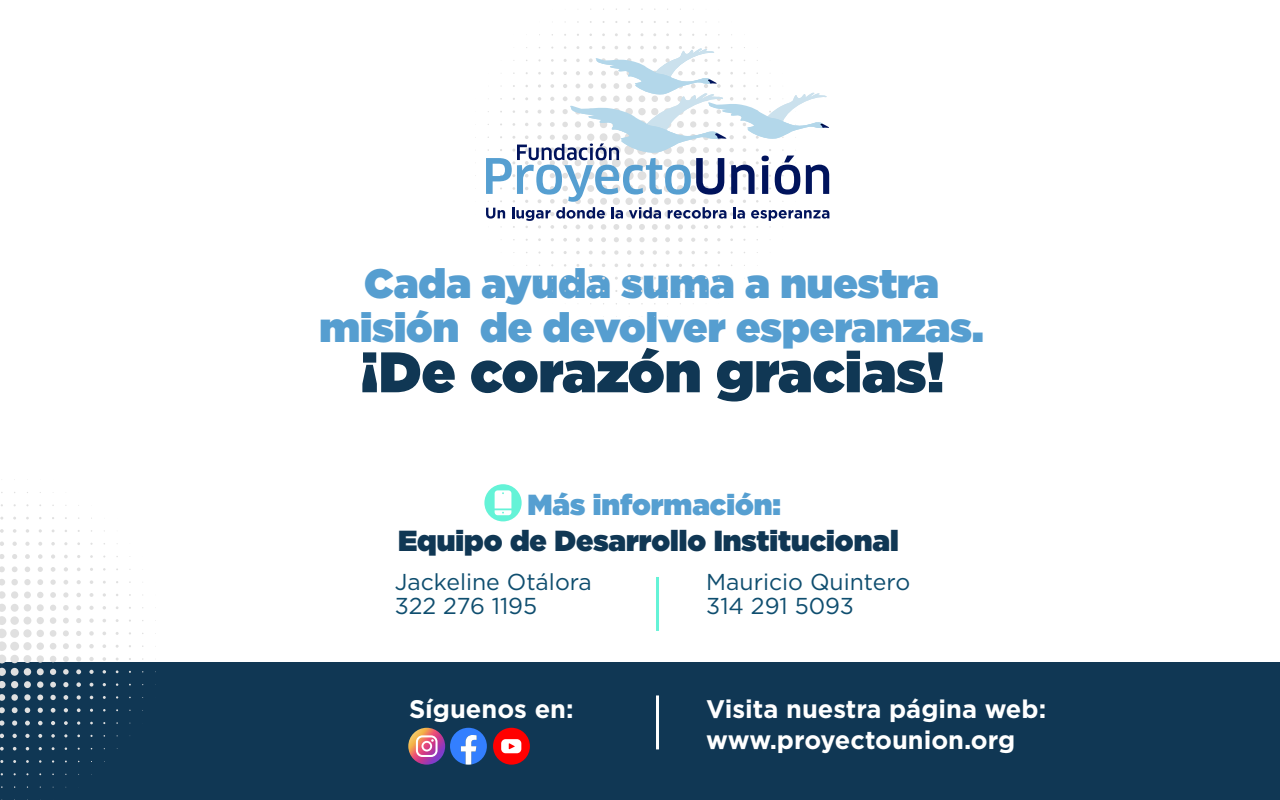
<style>
.page{position:relative;width:1280px;height:800px;background:#fff}
.page>*{position:absolute;margin:0;border:0;box-sizing:border-box;transform-origin:0 0}
.t1{font:900 57px "Gotham";color:#103754}
.t2{font:900 41px/44px "Gotham";color:#569ed0;text-align:center}
.t3{font:900 29px "Gotham";color:#103754}
.t4{font:900 29px "Gotham";color:#569fd1}
.t5{font:700 25.4px/30.5px "Gotham";color:#fff}
.t6{font:23px/23px "Gotham";color:#0f4e6f}
</style>
<div class="page">
<div style="left:0;top:662px;width:1280px;height:138px;background:#103754"></div>
<hr style="left:656px;top:577px;width:3px;height:54px;background:#64f3d7">
<hr style="left:656px;top:695px;width:3px;height:54px;background:#fff">
<svg style="left:408px;top:728px;width:37px;height:37px"></svg>
<svg style="left:416px;top:735px;width:22px;height:22px"></svg>
<svg style="left:450px;top:728px;width:37px;height:37px"></svg>
<div style="left:493px;top:728px;width:37px;height:37px;background:#f00;border-radius:50%"></div>
<svg style="left:501px;top:739px;width:20px;height:14px"></svg>
<div style="left:484px;top:484px;width:38px;height:37px;background:#64f3d7;border-radius:50%"></div>
<svg style="left:495px;top:490px;width:16px;height:25px"></svg>
<svg style="left:0;top:529px;width:4px;height:4px"></svg>
<svg style="left:0;top:542px;width:4px;height:4px"></svg>
<svg style="left:12px;top:542px;width:5px;height:4px"></svg>
<svg style="left:25px;top:542px;width:5px;height:4px"></svg>
<svg style="left:38px;top:542px;width:4px;height:4px"></svg>
<svg style="left:51px;top:542px;width:4px;height:4px"></svg>
<svg style="left:0;top:554px;width:4px;height:5px"></svg>
<svg style="left:12px;top:554px;width:5px;height:5px"></svg>
<svg style="left:25px;top:554px;width:5px;height:5px"></svg>
<svg style="left:38px;top:554px;width:5px;height:5px"></svg>
<svg style="left:51px;top:554px;width:4px;height:5px"></svg>
<svg style="left:64px;top:555px;width:4px;height:3px"></svg>
<svg style="left:0;top:566px;width:5px;height:6px"></svg>
<svg style="left:12px;top:566px;width:6px;height:6px"></svg>
<svg style="left:25px;top:567px;width:5px;height:5px"></svg>
<svg style="left:38px;top:567px;width:5px;height:5px"></svg>
<svg style="left:51px;top:567px;width:4px;height:5px"></svg>
<svg style="left:64px;top:567px;width:4px;height:4px"></svg>
<div style="left:11px;top:579px;width:7px;height:6px;background:#e0e0e0;border-radius:50%"></div>
<div style="left:24px;top:579px;width:7px;height:6px;background:#e0e0e0;border-radius:50%"></div>
<svg style="left:37px;top:579px;width:6px;height:6px"></svg>
<svg style="left:50px;top:580px;width:6px;height:5px"></svg>
<svg style="left:64px;top:580px;width:4px;height:5px"></svg>
<svg style="left:77px;top:580px;width:4px;height:4px"></svg>
<div style="left:11px;top:591px;width:7px;height:8px;background:#e0e0e0;border-radius:50%"></div>
<div style="left:24px;top:592px;width:7px;height:6px;background:#e0e0e0;border-radius:50%"></div>
<svg style="left:37px;top:592px;width:6px;height:6px"></svg>
<svg style="left:50px;top:592px;width:6px;height:6px"></svg>
<svg style="left:63px;top:592px;width:5px;height:6px"></svg>
<svg style="left:76px;top:593px;width:5px;height:4px"></svg>
<svg style="left:90px;top:593px;width:3px;height:4px"></svg>
<div style="left:11px;top:604px;width:8px;height:8px;background:#e0e0e0;border-radius:50%"></div>
<div style="left:24px;top:604px;width:7px;height:7px;background:#e0e0e0;border-radius:50%"></div>
<div style="left:37px;top:604px;width:7px;height:7px;background:#e0e0e0;border-radius:50%"></div>
<svg style="left:50px;top:605px;width:6px;height:6px"></svg>
<svg style="left:63px;top:605px;width:6px;height:6px"></svg>
<svg style="left:76px;top:605px;width:5px;height:5px"></svg>
<svg style="left:89px;top:606px;width:5px;height:4px"></svg>
<div style="left:10px;top:616px;width:9px;height:9px;background:#e0e0e0;border-radius:50%"></div>
<div style="left:24px;top:617px;width:7px;height:8px;background:#e0e0e0;border-radius:50%"></div>
<div style="left:37px;top:617px;width:7px;height:7px;background:#e0e0e0;border-radius:50%"></div>
<div style="left:50px;top:617px;width:6px;height:7px;background:#e0e0e0;border-radius:50%"></div>
<svg style="left:63px;top:618px;width:6px;height:6px"></svg>
<svg style="left:76px;top:618px;width:5px;height:5px"></svg>
<svg style="left:89px;top:618px;width:5px;height:5px"></svg>
<div style="left:10px;top:629px;width:9px;height:9px;background:#e0e0e0;border-radius:50%"></div>
<div style="left:23px;top:629px;width:9px;height:8px;background:#e0e0e0;border-radius:50%"></div>
<div style="left:37px;top:630px;width:7px;height:7px;background:#e0e0e0;border-radius:50%"></div>
<div style="left:50px;top:630px;width:6px;height:7px;background:#e0e0e0;border-radius:50%"></div>
<svg style="left:63px;top:630px;width:6px;height:6px"></svg>
<svg style="left:76px;top:631px;width:5px;height:5px"></svg>
<svg style="left:89px;top:631px;width:5px;height:5px"></svg>
<div style="left:10px;top:642px;width:9px;height:9px;background:#e0e0e0;border-radius:50%"></div>
<div style="left:23px;top:642px;width:9px;height:8px;background:#e0e0e0;border-radius:50%"></div>
<div style="left:37px;top:643px;width:7px;height:7px;background:#e0e0e0;border-radius:50%"></div>
<div style="left:50px;top:643px;width:6px;height:7px;background:#e0e0e0;border-radius:50%"></div>
<svg style="left:63px;top:643px;width:6px;height:6px"></svg>
<svg style="left:76px;top:644px;width:5px;height:5px"></svg>
<svg style="left:89px;top:644px;width:5px;height:4px"></svg>
<svg style="left:102px;top:644px;width:4px;height:4px"></svg>
<div style="left:10px;top:655px;width:9px;height:8px;background:#e0e0e0;border-radius:50%"></div>
<div style="left:24px;top:655px;width:7px;height:8px;background:#e0e0e0;border-radius:50%"></div>
<div style="left:37px;top:655px;width:7px;height:8px;background:#e0e0e0;border-radius:50%"></div>
<svg style="left:50px;top:656px;width:6px;height:6px"></svg>
<svg style="left:63px;top:656px;width:6px;height:6px"></svg>
<svg style="left:76px;top:656px;width:5px;height:6px"></svg>
<svg style="left:89px;top:657px;width:5px;height:4px"></svg>
<div style="left:11px;top:668px;width:8px;height:8px;background:#e0e0e0;border-radius:50%"></div>
<div style="left:24px;top:668px;width:7px;height:8px;background:#e0e0e0;border-radius:50%"></div>
<div style="left:37px;top:668px;width:7px;height:7px;background:#e0e0e0;border-radius:50%"></div>
<svg style="left:50px;top:669px;width:6px;height:6px"></svg>
<svg style="left:63px;top:669px;width:6px;height:6px"></svg>
<svg style="left:76px;top:669px;width:5px;height:5px"></svg>
<svg style="left:89px;top:670px;width:5px;height:4px"></svg>
<svg style="left:103px;top:670px;width:3px;height:4px"></svg>
<svg style="left:0;top:579px;width:7px;height:109px"></svg>
<div style="left:11px;top:681px;width:7px;height:7px;background:#e0e0e0;border-radius:50%"></div>
<div style="left:24px;top:681px;width:7px;height:7px;background:#e0e0e0;border-radius:50%"></div>
<div style="left:37px;top:681px;width:6px;height:7px;background:#e0e0e0;border-radius:50%"></div>
<svg style="left:50px;top:682px;width:6px;height:6px"></svg>
<svg style="left:63px;top:682px;width:5px;height:5px"></svg>
<svg style="left:76px;top:682px;width:5px;height:5px"></svg>
<svg style="left:90px;top:683px;width:3px;height:4px"></svg>
<svg style="left:0;top:694px;width:5px;height:7px"></svg>
<div style="left:11px;top:694px;width:7px;height:7px;background:#e0e0e0;border-radius:50%"></div>
<svg style="left:24px;top:694px;width:7px;height:7px"></svg>
<svg style="left:37px;top:695px;width:6px;height:5px"></svg>
<svg style="left:50px;top:695px;width:6px;height:5px"></svg>
<svg style="left:64px;top:695px;width:4px;height:5px"></svg>
<svg style="left:77px;top:695px;width:4px;height:5px"></svg>
<svg style="left:0;top:707px;width:5px;height:6px"></svg>
<svg style="left:12px;top:707px;width:6px;height:6px"></svg>
<svg style="left:25px;top:707px;width:5px;height:6px"></svg>
<svg style="left:38px;top:708px;width:5px;height:5px"></svg>
<svg style="left:51px;top:708px;width:4px;height:5px"></svg>
<svg style="left:64px;top:708px;width:4px;height:4px"></svg>
<svg style="left:77px;top:708px;width:4px;height:4px"></svg>
<svg style="left:0;top:720px;width:4px;height:6px"></svg>
<svg style="left:12px;top:721px;width:5px;height:5px"></svg>
<svg style="left:25px;top:721px;width:5px;height:5px"></svg>
<svg style="left:38px;top:721px;width:5px;height:4px"></svg>
<svg style="left:51px;top:721px;width:4px;height:4px"></svg>
<svg style="left:64px;top:721px;width:4px;height:4px"></svg>
<svg style="left:77px;top:721px;width:3px;height:4px"></svg>
<svg style="left:0;top:734px;width:4px;height:4px"></svg>
<svg style="left:12px;top:734px;width:5px;height:4px"></svg>
<svg style="left:25px;top:734px;width:5px;height:4px"></svg>
<svg style="left:38px;top:734px;width:4px;height:4px"></svg>
<svg style="left:51px;top:734px;width:4px;height:4px"></svg>
<svg style="left:0;top:747px;width:4px;height:4px"></svg>
<svg style="left:13px;top:747px;width:3px;height:4px"></svg>
<svg style="left:550px;top:84px;width:4px;height:4px"></svg>
<svg style="left:550px;top:97px;width:4px;height:4px"></svg>
<svg style="left:550px;top:109px;width:5px;height:5px"></svg>
<svg style="left:537px;top:122px;width:5px;height:5px"></svg>
<svg style="left:550px;top:122px;width:5px;height:5px"></svg>
<svg style="left:563px;top:238px;width:4px;height:4px"></svg>
<svg style="left:576px;top:238px;width:4px;height:4px"></svg>
<svg style="left:588px;top:237px;width:5px;height:5px"></svg>
<svg style="left:601px;top:237px;width:5px;height:5px"></svg>
<svg style="left:614px;top:237px;width:5px;height:5px"></svg>
<svg style="left:627px;top:237px;width:5px;height:5px"></svg>
<svg style="left:639px;top:237px;width:6px;height:5px"></svg>
<svg style="left:652px;top:237px;width:5px;height:5px"></svg>
<svg style="left:665px;top:237px;width:5px;height:5px"></svg>
<svg style="left:678px;top:237px;width:5px;height:5px"></svg>
<svg style="left:691px;top:238px;width:4px;height:4px"></svg>
<svg style="left:704px;top:238px;width:4px;height:4px"></svg>
<svg style="left:589px;top:251px;width:4px;height:3px"></svg>
<svg style="left:601px;top:250px;width:5px;height:5px"></svg>
<svg style="left:614px;top:250px;width:5px;height:5px"></svg>
<svg style="left:627px;top:250px;width:4px;height:5px"></svg>
<svg style="left:640px;top:250px;width:4px;height:5px"></svg>
<svg style="left:653px;top:250px;width:4px;height:5px"></svg>
<svg style="left:666px;top:250px;width:4px;height:5px"></svg>
<svg style="left:640px;top:264px;width:4px;height:3px"></svg>
<svg style="left:726px;top:72px;width:103px;height:68px"></svg>
<svg style="left:486px;top:135px;width:76px;height:94px"></svg>
<svg style="left:562px;top:46px;width:164px;height:184px"></svg>
<svg style="left:713px;top:147px;width:116px;height:82px"></svg>
<h2 class="t2" style="left:320px;top:261px;width:665px">Cada ayuda suma a nuestra misión de devolver esperanzas.</h2>
<h1 class="t1" style="left:360px;top:331px;width:586px">¡De corazón gracias!</h1>
<p class="t4" style="left:527px;top:484px;width:255px">Más información:</p>
<p class="t3" style="left:398px;top:520px;width:502px">Equipo de Desarrollo Institucional</p>
<p class="t6" style="left:395px;top:570px;width:199px">Jackeline Otálora<br>322 276 1195</p>
<p class="t6" style="left:706px;top:570px;width:205px">Mauricio Quintero<br>314 291 5093</p>
<p class="t5" style="left:409px;top:694px;width:166px">Síguenos en:</p>
<p class="t5" style="left:706px;top:694px;width:341px">Visita nuestra página web: www.proyectounion.org</p>
</div>
